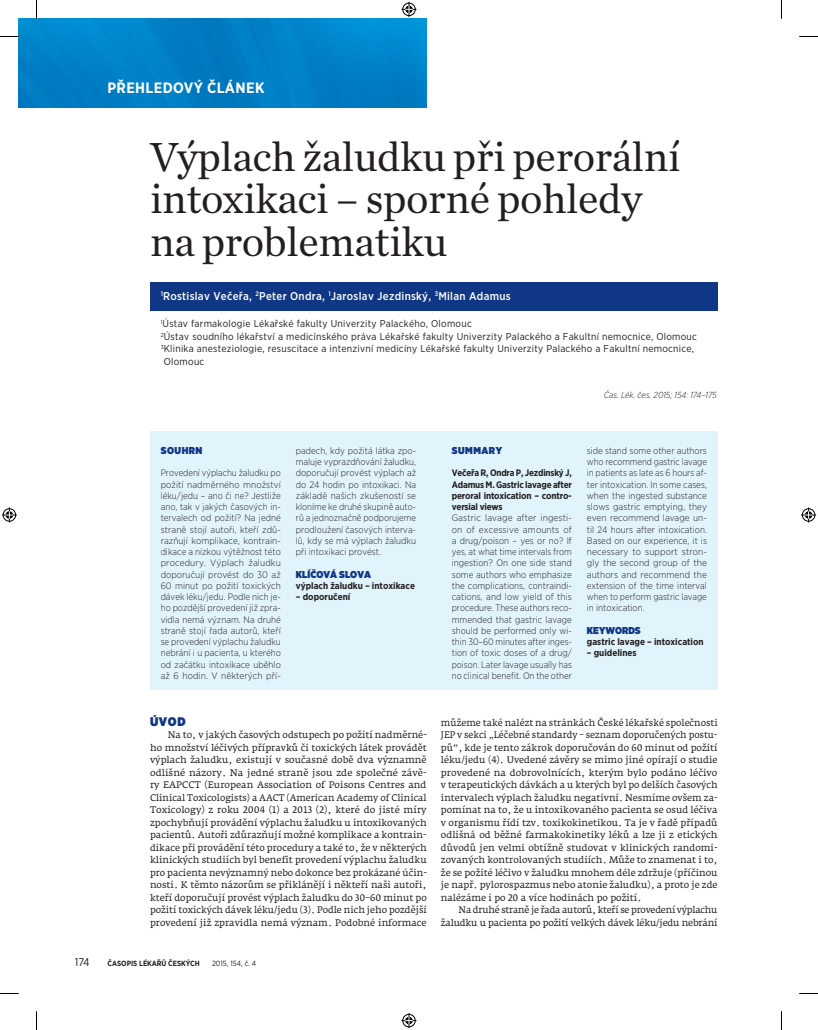
<style>
.page{position:relative;width:818px;height:1030px;background:#fff}
.page>*{position:absolute;margin:0;border:0;box-sizing:border-box;transform-origin:0 0}
.t1{font:42.5px/42.5px "Chronicle Text G1";letter-spacing:-.01em;color:#231f20}
.t2{font:700 15px "Gotham Narrow";letter-spacing:.025em;color:#fff}
.t3{font:900 12.5px "Gotham Narrow";color:#103785}
.t4{font:500 11.25px "Gotham Narrow";letter-spacing:.025em;color:#fff}
.t5{font:11.25px "Gotham Narrow";color:#231f20}
.t6{font:10px "Gotham Narrow";letter-spacing:.025em;color:#231f20}
.t7{font:900 10px "Gotham Narrow";color:#103785}
.t8{font:900 10px "Gotham Narrow";letter-spacing:.05em;color:#103785}
.t9{font:9.38px/12.5px "Fedra Serif A Pro";letter-spacing:-.01em;color:#231f20;text-align:justify}
.t10{font:300 9.38px/11.2px "Gotham Narrow";color:#231f20;text-align:justify}
.t11{font:700 9.38px/11.2px "Gotham Narrow";color:#231f20;text-align:justify}
.t12{font:italic 300 8.75px "Gotham Narrow";color:#231f20}
.t13{font:700 7.5px "Gotham Narrow";color:#231f20}
.t14{font:7.5px "Gotham Narrow";color:#231f20}
</style>
<div class="page">
<div style="left:150px;top:282px;width:567px;height:29px;background:#103785"></div>
<div style="left:150px;top:432px;width:567px;height:258px;background:#e1f4fc"></div>
<img style="left:19px;top:19px;width:407px;height:88px">
<svg style="left:0;top:36px;width:19px;height:1px"></svg>
<svg style="left:799px;top:36px;width:18px;height:1px"></svg>
<svg style="left:0;top:993px;width:19px;height:1px"></svg>
<svg style="left:799px;top:993px;width:18px;height:1px"></svg>
<svg style="left:36px;top:0;width:1px;height:19px"></svg>
<svg style="left:36px;top:1011px;width:1px;height:19px"></svg>
<svg style="left:401px;top:2px;width:15px;height:15px"></svg>
<svg style="left:401px;top:1013px;width:15px;height:15px"></svg>
<svg style="left:2px;top:507px;width:15px;height:15px"></svg>
<svg style="left:801px;top:507px;width:14px;height:15px"></svg>
<h2 class="t2" style="left:107px;top:78px;width:158px">PŘEHLEDOVÝ ČLÁNEK</h2>
<h1 class="t1" style="left:150px;top:133px;width:531px">Výplach žaludku při perorální intoxikaci – sporné pohledy na problematiku</h1>
<p class="t4" style="left:160px;top:288px;width:351px"><sup>1</sup>Rostislav Večeřa, <sup>2</sup>Peter Ondra, <sup>1</sup>Jaroslav Jezdinský, <sup>3</sup>Milan Adamus</p>
<p class="t6" style="left:160px;top:318px;width:312px"><sup>1</sup>Ústav farmakologie Lékařské fakulty Univerzity Palackého, Olomouc</p>
<p class="t6" style="left:160px;top:330px;width:537px"><sup>2</sup>Ústav soudního lékařství a medicínského práva Lékařské fakulty Univerzity Palackého a Fakultní nemocnice, Olomouc</p>
<p class="t6" style="left:160px;top:343px;width:534px"><sup>3</sup> Klinika anesteziologie, resuscitace a intenzivní medicíny Lékařské fakulty Univerzity Palackého a Fakultní nemocnice,</p>
<p class="t6" style="left:164px;top:355px;width:42px">Olomouc</p>
<p class="t12" style="left:603px;top:390px;width:114px">Čas. Lék. čes. 2015; 154: 174–175</p>
<p class="t7" style="left:160px;top:443px;width:43px">SOUHRN</p>
<p class="t10" style="left:160px;top:467px;width:122px">Provedení výplachu žaludku po požití nadměrného množství léku/jedu – ano či ne? Jestliže ano, tak v jakých časových in&shy;tervalech od požití? Na jedné straně stojí autoři, kteří zdů&shy;razňují komplikace, kontrain&shy;dikace a nízkou výtěžnost této procedury. Výplach žaludku doporučují provést do 30 až 60 minut po požití toxických dávek léku/jedu. Podle nich je&shy;ho pozdější provedení již zpra&shy;vidla nemá význam. Na druhé straně stojí řada autorů, kteří se provedení výplachu žaludku nebrání i u pacienta, u kterého od začátku intoxikace uběhlo až 6 hodin. V některých pří-</p>
<p class="t10" style="left:296px;top:444px;width:122px">padech, kdy požitá látka zpo&shy;maluje vyprazdňování žaludku, doporučují provést výplach až do 24 hodin po intoxikaci. Na základě našich zkušeností se kloníme ke druhé skupině auto&shy;rů a jednoznačně podporujeme prodloužení časových interva&shy;lů, kdy se má výplach žaludku při intoxikaci provést.</p>
<p class="t7" style="left:296px;top:567px;width:76px">KLÍČOVÁ SLOVA</p>
<p class="t11" style="left:296px;top:580px;width:121px">výplach žaludku – intoxikace</p>
<p class="t11" style="left:296px;top:591px;width:56px">– doporučení</p>
<h3 class="t3" style="left:150px;top:712px;width:37px">ÚVOD</h3>
<p class="t9" style="left:150px;top:728px;width:278px;text-indent:18px">Na to, v jakých časových odstupech po požití nadměrné&shy;ho množství léčivých přípravků či toxických látek provádět výplach žaludku, existují v současné době dva významně odlišné názory. Na jedné straně jsou zde společné závě&shy;ry EAPCCT (European Association of Poisons Centres and Clinical Toxicologists) a AACT (American Academy of Clinical Toxicology) z roku 2004 (1) a 2013 (2), které do jisté míry zpochybňují provádění výplachu žaludku u intoxikovaných pacientů. Autoři zdůrazňují možné komplikace a kontrain&shy;dikace při provádění této procedury a také to, že v některých klinických studiích byl benefit provedení výplachu žaludku pro pacienta nevýznamný nebo dokonce bez prokázané účin&shy;nosti. K těmto názorům se přiklánějí i někteří naši autoři, kteří doporučují provést výplach žaludku do 30–60 minut po požití toxických dávek léku/jedu (3). Podle nich jeho pozdější provedení již zpravidla nemá význam. Podobné informace</p>
<p class="t5" style="left:75px;top:954px;width:16px">174</p>
<p class="t13" style="left:107px;top:958px;width:94px">ČASOPIS LÉKAŘŮ ČESKÝCH</p>
<p class="t14" style="left:212px;top:958px;width:46px">2015, 154, č. 4</p>
<p class="t8" style="left:451px;top:443px;width:52px">SUMMARY</p>
<p class="t11" style="left:451px;top:467px;width:122px">Večeřa R, Ondra P, Jezdinský J, Adamus M. Gastric lavage after peroral intoxication – contro&shy;versial views</p>
<p class="t10" style="left:451px;top:512px;width:122px">Gastric lavage after ingesti&shy;on of excessive amounts of a drug/poison – yes or no? If yes, at what time intervals from ingestion? On one side stand some authors who emphasize the complications, contraindi&shy;cations, and low yield of this procedure. These authors reco&shy;mmended that gastric lavage should be performed only wi&shy;thin 30–60 minutes after inges&shy;tion of toxic doses of a drug/ poison. Later lavage usually has no clinical benefit. On the other</p>
<p class="t10" style="left:586px;top:444px;width:122px">side stand some other authors who recommend gastric lavage in patients as late as 6 hours af&shy;ter intoxication. In some cases, when the ingested substance slows gastric emptying, they even recommend lavage un&shy;til 24 hours after intoxication.<br>Based on our experience, it is necessary to support stron&shy;gly the second group of the authors and recommend the extension of the time interval when to perform gastric lavage in intoxication.</p>
<p class="t7" style="left:586px;top:623px;width:55px">KEYWORDS</p>
<p class="t11" style="left:586px;top:636px;width:118px">gastric lavage – intoxication</p>
<p class="t11" style="left:586px;top:647px;width:51px">– guidelines</p>
<p class="t9" style="left:440px;top:716px;width:278px">můžeme také nalézt na stránkách České lékařské společnosti JEP v sekci „Léčebné standardy – seznam doporučených postu&shy;pů“, kde je tento zákrok doporučován do 60 minut od požití léku/jedu (4). Uvedené závěry se mimo jiné opírají o studie provedené na dobrovolnících, kterým bylo podáno léčivo v terapeutických dávkách a u kterých byl po delších časových intervalech výplach žaludku negativní. Nesmíme ovšem za&shy;pomínat na to, že u intoxikovaného pacienta se osud léčiva v organismu řídí tzv. toxikokinetikou. Ta je v řadě případů odlišná od běžné farmakokinetiky léků a lze ji z etických důvodů jen velmi obtížně studovat v klinických randomi&shy;zovaných kontrolovaných studiích. Může to znamenat i to, že se požité léčivo v žaludku mnohem déle zdržuje (příčinou je např. pylorospazmus nebo atonie žaludku), a proto je zde nalézáme i po 20 a více hodinách po požití.</p>
<p class="t9" style="left:440px;top:903px;width:278px;text-align:right">Na druhé straně je řada autorů, kteří se provedení výplachu žaludku u pacienta po požití velkých dávek léku/jedu nebrání</p>
</div>
